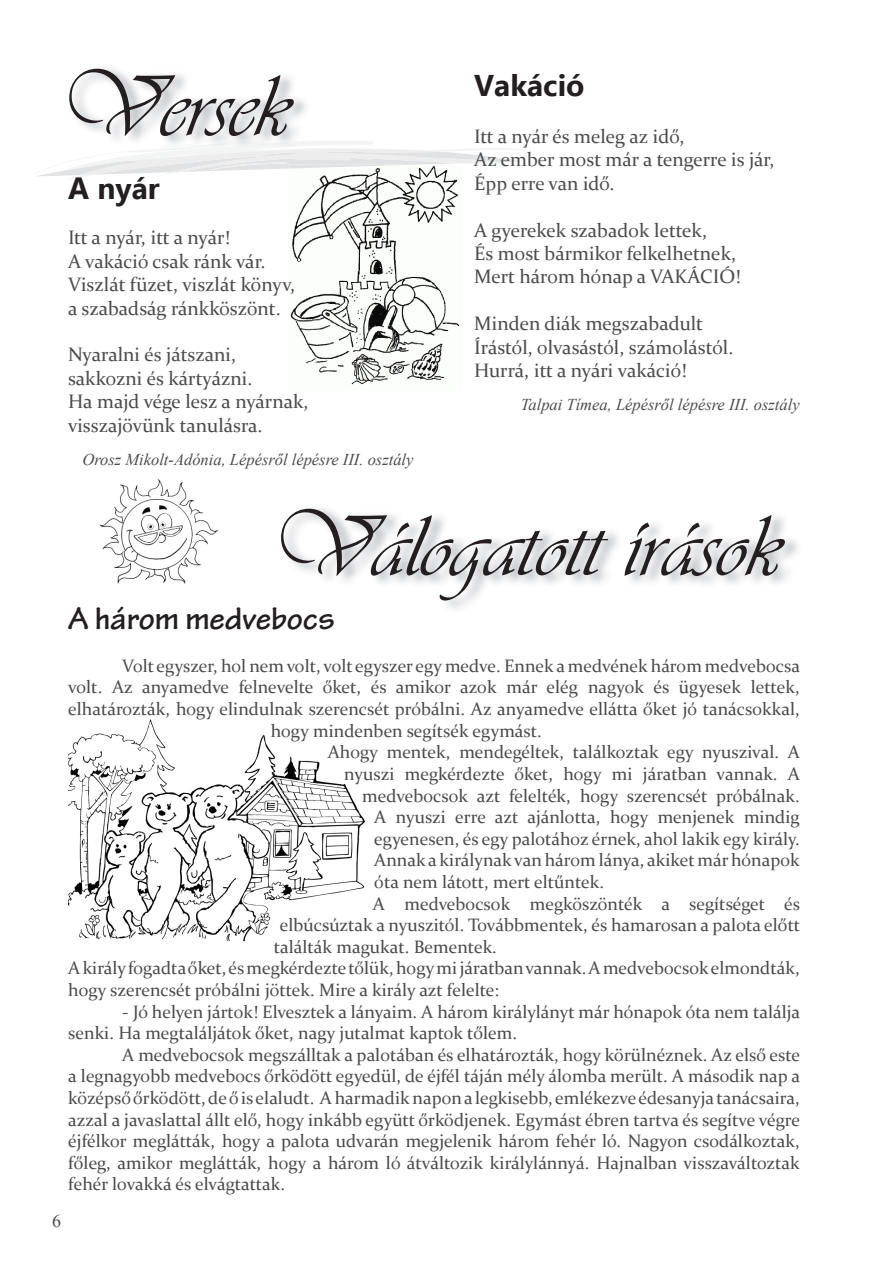
<style>
.page{position:relative;width:893px;height:1263px;background:#fff}
.page>*{position:absolute;margin:0;border:0;box-sizing:border-box;transform-origin:0 0}
.t1{font:90px "Vivaldii";color:#231f20}
.t2{font:700 33px "Tekton Pro";color:#231f20}
.t3{font:700 30px "Ebrima";color:#231f20}
.t4{font:19.5px/23.4px "Constantia";color:#4b4c4d}
.t5{font:18px/21.6px "Constantia";color:#4b4c4d}
.t6{font:18px "Times New Roman";color:#4b4c4d}
.t7{font:italic 16.5px "Times New Roman";color:#4b4c4d}
</style>
<div class="page">
<img style="left:68px;top:719px;width:298px;height:223px">
<img style="left:290px;top:180px;width:170px;height:205px">
<svg style="left:36px;top:140px;width:485px;height:40px"></svg>
<img style="left:177px;top:140px;width:92px;height:8px">
<img style="left:99px;top:479px;width:119px;height:105px">
<h1 class="t1" style="left:56px;top:54px;width:234px">Versek</h1>
<h3 class="t3" style="left:68px;top:166px;width:93px">A nyár</h3>
<p class="t4" style="left:68px;top:225px;width:228px">Itt a nyár, itt a nyár!<br>A vakáció csak ránk vár.<br>Viszlát füzet, viszlát könyv, a szabadság ránkköszönt.</p>
<p class="t4" style="left:68px;top:342px;width:242px">Nyaralni és játszani, sakkozni és kártyázni.<br>Ha majd vége lesz a nyárnak, visszajövünk tanulásra.</p>
<p class="t7" style="left:82px;top:448px;width:333px">Orosz Mikolt-Adónia, Lépésről lépésre III. osztály</p>
<h3 class="t3" style="left:474px;top:63px;width:112px">Vakáció</h3>
<p class="t4" style="left:474px;top:124px;width:302px">Itt a nyár és meleg az idő,<br>Az ember most már a tengerre is jár,<br>Épp erre van idő.</p>
<p class="t4" style="left:474px;top:217px;width:268px">A gyerekek szabadok lettek,<br>És most bármikor felkelhetnek,<br>Mert három hónap a VAKÁCIÓ!</p>
<p class="t4" style="left:474px;top:311px;width:261px">Minden diák megszabadult<br>Írástól, olvasástól, számolástól.<br>Hurrá, itt a nyári vakáció!</p>
<p class="t7" style="left:521px;top:393px;width:280px">Talpai Tímea, Lépésről lépésre III. osztály</p>
<h1 class="t1" style="left:268px;top:494px;width:513px">Válogatott írások</h1>
<h2 class="t2" style="left:68px;top:599px;width:268px">A három medvebocs</h2>
<p class="t5" style="left:122px;top:654px;width:679px">Volt egyszer, hol nem volt, volt egyszer egy medve. Ennek a medvének három medvebocsa</p>
<p class="t5" style="left:68px;top:676px;width:733px">volt. Az anyamedve felnevelte őket, és amikor azok már elég nagyok és ügyesek lettek,</p>
<p class="t5" style="left:68px;top:697px;width:733px">elhatározták, hogy elindulnak szerencsét próbálni. Az anyamedve ellátta őket jó tanácsokkal,</p>
<p class="t5" style="left:271px;top:719px;width:273px">hogy mindenben segítsék egymást.</p>
<p class="t5" style="left:328px;top:740px;width:474px">Ahogy mentek, mendegéltek, találkoztak egy nyuszival. A</p>
<p class="t5" style="left:344px;top:762px;width:457px">nyuszi megkérdezte őket, hogy mi járatban vannak. A</p>
<p class="t5" style="left:362px;top:784px;width:439px">medvebocsok azt felelték, hogy szerencsét próbálnak.</p>
<p class="t5" style="left:374px;top:805px;width:427px">A nyuszi erre azt ajánlotta, hogy menjenek mindig</p>
<p class="t5" style="left:374px;top:827px;width:427px">egyenesen, és egy palotához érnek, ahol lakik egy király.</p>
<p class="t5" style="left:374px;top:848px;width:427px">Annak a királynak van három lánya, akiket már hónapok</p>
<p class="t5" style="left:374px;top:870px;width:231px">óta nem látott, mert eltűntek.</p>
<p class="t5" style="left:373px;top:892px;width:429px">A medvebocsok megköszönték a segítséget és</p>
<p class="t5" style="left:280px;top:913px;width:522px">elbúcsúztak a nyuszitól. Továbbmentek, és hamarosan a palota előtt</p>
<p class="t5" style="left:274px;top:935px;width:225px">találták magukat. Bementek.</p>
<p class="t5" style="left:68px;top:956px;width:733px">A király fogadta őket, és megkérdezte tőlük, hogy mi járatban vannak. A medvebocsok elmondták,</p>
<p class="t5" style="left:68px;top:978px;width:432px">hogy szerencsét próbálni jöttek. Mire a király azt felelte:</p>
<p class="t5" style="left:68px;top:1000px;width:733px;text-indent:54px">- Jó helyen jártok! Elvesztek a lányaim. A három királylányt már hónapok óta nem találja senki. Ha megtaláljátok őket, nagy jutalmat kaptok tőlem.</p>
<p class="t5" style="left:68px;top:1043px;width:733px;text-align:justify;text-indent:54px">A medvebocsok megszálltak a palotában és elhatározták, hogy körülnéznek. Az első este a legnagyobb medvebocs őrködött egyedül, de éjfél táján mély álomba merült. A második nap a középső őrködött, de ő is elaludt. A harmadik napon a legkisebb, emlékezve édesanyja tanácsaira, azzal a javaslattal állt elő, hogy inkább együtt őrködjenek. Egymást ébren tartva és segítve végre éjfélkor meglátták, hogy a palota udvarán megjelenik három fehér ló. Nagyon csodálkoztak, főleg, amikor meglátták, hogy a három ló átváltozik királylánnyá. Hajnalban visszaváltoztak fehér lovakká és elvágtattak.</p>
<p class="t6" style="left:52px;top:1208px;width:10px">6</p>
</div>
